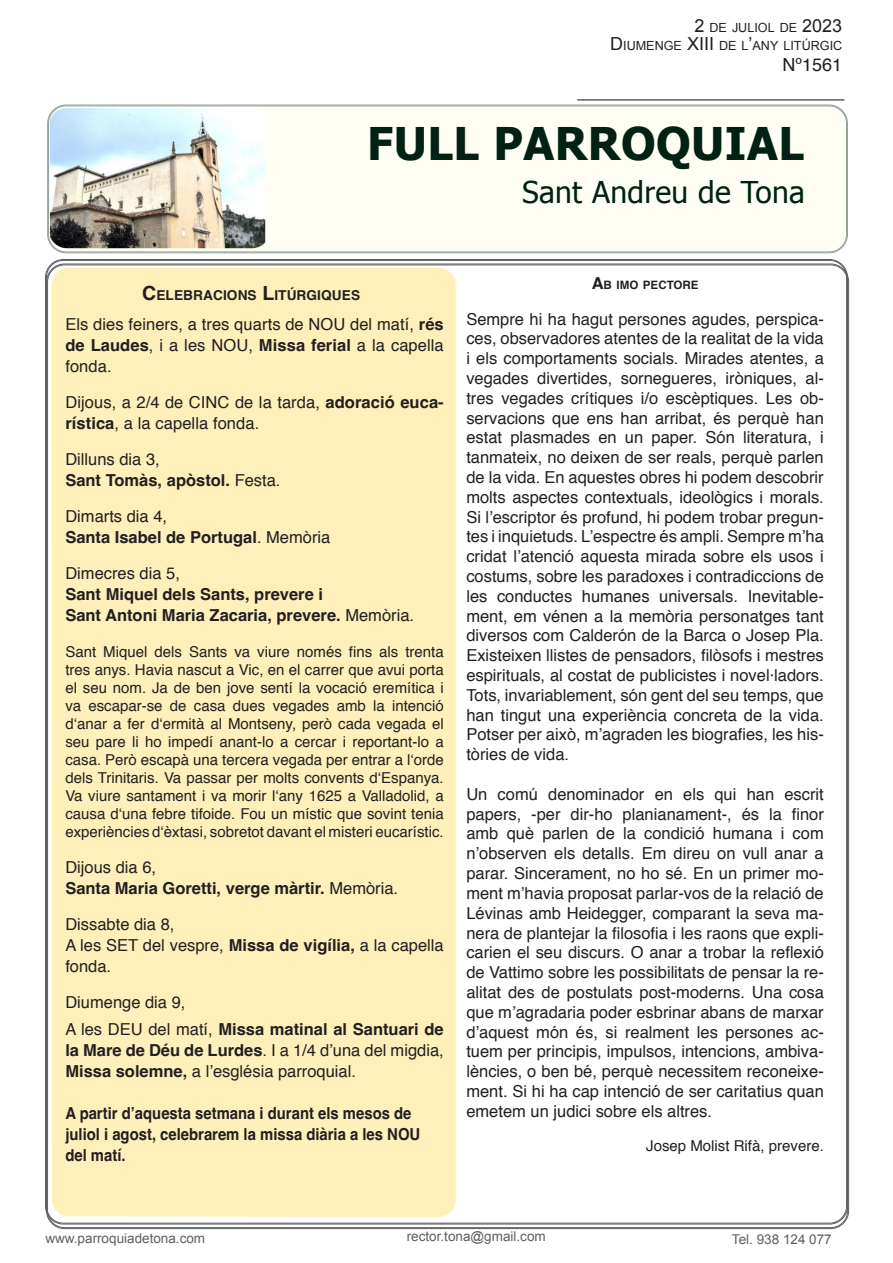
<style>
.page{position:relative;width:893px;height:1263px;background:#fff}
.page>*{position:absolute;margin:0;border:0;box-sizing:border-box;transform-origin:0 0}
.t1{font:700 45px "Tahoma";letter-spacing:.01em;color:#002113}
.t2{font:30px "Tahoma";letter-spacing:.01em;color:#002113}
.Estilo_de_arial_regu{font:18px "Helvetica";color:#231f20}
.t3{font:16.5px/19.8px "Helvetica";color:#231f20;text-align:justify}
.t4{font:700 16.5px "Helvetica";color:#231f20}
.t5{font:700 16.5px/21px "Helvetica";color:#231f20;scale:.9 1}
.t6{font:15px/18px "Helvetica";color:#231f20;text-align:justify}
.t7{font:700 13.65px "Helvetica";letter-spacing:.005em;color:#231f20}
.t8{font:13.5px "Arial";color:#5f5f62}
.Estilo_de_arial_regu-2{font:12.6px "Arial";color:#231f20}
.t9{font:700 11.55px "Helvetica";color:#231f20}
.s1{font-size:18px}
.s2{font-size:19.5px}
.s3{font-weight:700}
.s4{font-weight:400}
.s5{font-size:16.5px}
</style>
<div class="page">
<div style="left:48px;top:105px;width:799px;height:147px;background:#fffef5;border-radius:18px"></div>
<svg style="left:50px;top:104px;width:408px;height:1126px"></svg>
<img style="left:50px;top:108px;width:215px;height:140px">
<hr style="left:577px;top:99px;width:267px;height:2px;background:#5f5f62">
<p class="Estilo_de_arial_regu-2" style="left:694px;top:19px;width:149px"><span class="s1">2</span> DE JULIOL DE <span class="s1">2023</span></p>
<p class="Estilo_de_arial_regu-2" style="left:610px;top:37px;width:234px"><span class="s1">D</span> IUMENGE <span class="s1">XIII</span> DE L<span class="s1">’</span>ANY LITÚRGIC</p>
<p class="Estilo_de_arial_regu" style="left:783px;top:51px;width:61px">Nº1561</p>
<h1 class="t1" style="left:367px;top:112px;width:438px">FULL PARROQUIAL</h1>
<h2 class="t2" style="left:522px;top:172px;width:284px">Sant Andreu de Tona</h2>
<p class="t7" style="left:142px;top:287px;width:219px"><span class="s2">C</span>ELEBRACIONS <span class="s2">L</span>ITÚRGIQUES</p>
<p class="t3" style="left:65px;top:314px;width:380px;line-height:21px">Els dies feiners, a tres quarts de NOU del matí, <span class="s3">rés de Laudes</span>, i a les NOU, <span class="s3">Missa ferial</span> a la capella fonda.</p>
<p class="t3" style="left:65px;top:392px;width:380px;line-height:21px">Dijous, a 2/4 de CINC de la tarda, <span class="s3">adoració euca&shy;rística</span>, a la capella fonda.</p>
<p class="t3" style="left:65px;top:450px;width:96px">Dilluns dia 3,</p>
<p class="t4" style="left:65px;top:470px;width:217px">Sant Tomàs, apòstol. <span class="s4">Festa.</span></p>
<p class="t3" style="left:65px;top:507px;width:103px">Dimarts dia 4,</p>
<p class="t4" style="left:65px;top:527px;width:266px">Santa Isabel de Portugal<span class="s4">. Memòria</span></p>
<p class="t3" style="left:65px;top:564px;width:116px">Dimecres dia 5,</p>
<p class="t4" style="left:65px;top:584px;width:259px">Sant Miquel dels Sants, prevere i</p>
<p class="t4" style="left:65px;top:605px;width:350px">Sant Antoni Maria Zacaria, prevere. <span class="s4">Memòria.</span></p>
<p class="t6" style="left:65px;top:643px;width:380px">Sant Miquel dels Sants va viure només fins als trenta tres anys. Havia nascut a Vic, en el carrer que avui porta el seu nom. Ja de ben jove sentí la vocació eremítica i va escapar-se de casa dues vegades amb la intenció d‘anar a fer d‘ermità al Montseny, però cada vegada el seu pare li ho impedí anant-lo a cercar i reportant-lo a casa. Però escapà una tercera vegada per entrar a l‘orde dels Trinitaris. Va passar per molts convents d‘Espanya.<br>Va viure santament i va morir l‘any 1625 a Valladolid, a causa d‘una febre tifoide. Fou un místic que sovint tenia experiències d‘èxtasi, sobretot davant el misteri eucarístic.</p>
<p class="t3" style="left:65px;top:858px;width:92px">Dijous dia 6,</p>
<p class="t4" style="left:65px;top:878px;width:334px">Santa Maria Goretti, verge màrtir. <span class="s4">Memòria.</span></p>
<p class="t3" style="left:65px;top:915px;width:111px">Dissabte dia 8,</p>
<p class="t3" style="left:65px;top:935px;width:380px;line-height:21px">A les SET del vespre, <span class="s3">Missa de vigília,</span> a la capella fonda.</p>
<p class="t3" style="left:65px;top:993px;width:122px">Diumenge dia 9,</p>
<p class="t3" style="left:65px;top:1019px;width:380px;line-height:21px">A les DEU del matí, <span class="s3">Missa matinal al Santuari de la Mare de Déu de Lurdes</span>. I a 1/4 d’una del migdia, <span class="s3">Missa solemne,</span> a l’església parroquial.</p>
<p class="t5" style="left:65px;top:1104px;width:396px">A partir d’aquesta setmana i durant els mesos de juliol i agost, celebrarem la missa diària a les NOU del matí.</p>
<p class="t9" style="left:592px;top:277px;width:108px"><span class="s5">A</span>B IMO PECTORE</p>
<p class="t3" style="left:466px;top:309px;width:359px">Sempre hi ha hagut persones agudes, perspica&shy;ces, observadores atentes de la realitat de la vida i els comportaments socials. Mirades atentes, a vegades divertides, sornegueres, iròniques, al&shy;tres vegades crítiques i/o escèptiques. Les ob&shy;servacions que ens han arribat, és perquè han estat plasmades en un paper. Són literatura, i tanmateix, no deixen de ser reals, perquè parlen de la vida. En aquestes obres hi podem descobrir molts aspectes contextuals, ideològics i morals.<br>Si l’escriptor és profund, hi podem trobar pregun&shy;tes i inquietuds. L’espectre és ampli. Sempre m’ha cridat l’atenció aquesta mirada sobre els usos i costums, sobre les paradoxes i contradiccions de les conductes humanes universals. Inevitable&shy;ment, em vénen a la memòria personatges tant diversos com Calderón de la Barca o Josep Pla.<br>Existeixen llistes de pensadors, filòsofs i mestres espirituals, al costat de publicistes i novel·ladors.<br>Tots, invariablement, són gent del seu temps, que han tingut una experiència concreta de la vida.<br>Potser per això, m’agraden les biografies, les his&shy;tòries de vida.</p>
<p class="t3" style="left:466px;top:785px;width:359px">Un comú denominador en els qui han escrit papers, -per dir-ho planianament-, és la finor amb què parlen de la condició humana i com n’observen els detalls. Em direu on vull anar a parar. Sincerament, no ho sé. En un primer mo&shy;ment m’havia proposat parlar-vos de la relació de Lévinas amb Heidegger, comparant la seva ma&shy;nera de plantejar la filosofia i les raons que expli&shy;carien el seu discurs. O anar a trobar la reflexió de Vattimo sobre les possibilitats de pensar la re&shy;alitat des de postulats post-moderns. Una cosa que m’agradaria poder esbrinar abans de marxar d’aquest món és, si realment les persones ac&shy;tuem per principis, impulsos, intencions, ambiva&shy;lències, o ben bé, perquè necessitem reconeixe&shy;ment. Si hi ha cap intenció de ser caritatius quan emetem un judici sobre els altres.</p>
<p class="t6" style="left:646px;top:1137px;width:179px">Josep Molist Rifà, prevere.</p>
<p class="t8" style="left:45px;top:1229px;width:161px">www.parroquiadetona.com</p>
<p class="t8" style="left:407px;top:1228px;width:140px">rector.tona@gmail.com</p>
<p class="t8" style="left:732px;top:1230px;width:101px">Tel. 938 124 077</p>
</div>
